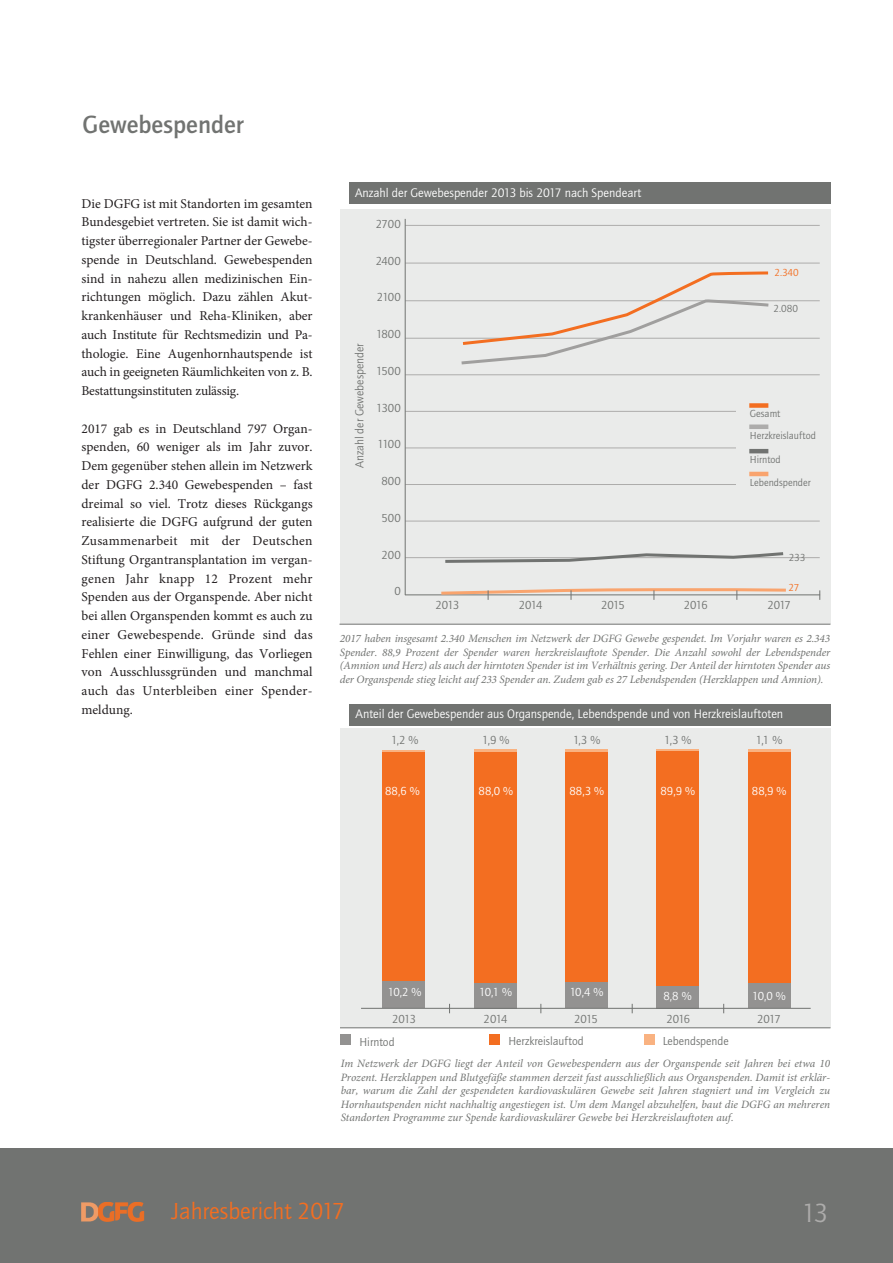
<style>
.page{position:relative;width:893px;height:1263px;background:#fff}
.page>*{position:absolute;margin:0;border:0;box-sizing:border-box;transform-origin:0 0}
.t1{font:27px "ITC Quay Sans";color:#adacab}
.t2{font:500 25.5px "ITC Quay Sans";color:#717371}
.t3{font:24px "ITC Quay Sans";color:#f36e21}
.t4{font:13.5px/18.8px "Minion Pro";letter-spacing:-.005em;color:#231f20;text-align:justify}
.t5{font:12.75px "ITC Quay Sans";color:#fff}
.t6{font:12px "ITC Quay Sans";color:#717371}
.t7{font:12px "ITC Quay Sans";color:#fff}
.t8{font:italic 11.25px/13.5px "Minion Pro";letter-spacing:-.005em;color:#717371;text-align:justify}
.t9{font:10.5px/21.3px "ITC Quay Sans";color:#717371}
.t10{font:10.5px "ITC Quay Sans";color:#f36e21}
</style>
<div class="page">
<div style="left:0;top:1148px;width:893px;height:115px;background:#717371"></div>
<img style="left:81px;top:1203px;width:64px;height:19px">
<div style="left:340px;top:728px;width:490px;height:300px;background:#eaebea"></div>
<div style="left:349px;top:704px;width:481px;height:22px;background:#717371"></div>
<hr style="left:340px;top:1027px;width:490px;height:1px;background:#717371">
<div style="left:340px;top:209px;width:490px;height:415px;background:#eaebea"></div>
<div style="left:349px;top:183px;width:481px;height:21px;background:#717371"></div>
<hr style="left:339px;top:624px;width:491px;height:1px;background:#717371">
<hr style="left:405px;top:594px;width:415px;height:1px;background:#717371">
<hr style="left:405px;top:338px;width:415px;height:1px;background:#adacab">
<hr style="left:405px;top:300px;width:415px;height:1px;background:#adacab">
<hr style="left:405px;top:263px;width:415px;height:1px;background:#adacab">
<hr style="left:405px;top:225px;width:415px;height:1px;background:#adacab">
<hr style="left:405px;top:374px;width:415px;height:1px;background:#adacab">
<hr style="left:405px;top:411px;width:415px;height:1px;background:#adacab">
<hr style="left:405px;top:448px;width:415px;height:1px;background:#adacab">
<hr style="left:405px;top:484px;width:415px;height:1px;background:#adacab">
<hr style="left:405px;top:521px;width:415px;height:1px;background:#adacab">
<hr style="left:405px;top:557px;width:415px;height:1px;background:#adacab">
<div style="left:736px;top:394px;width:92px;height:105px;background:#eaebea"></div>
<div style="left:749px;top:403px;width:19px;height:5px;background:#f36e21"></div>
<div style="left:749px;top:424px;width:19px;height:5px;background:#adacab"></div>
<hr style="left:749px;top:472px;width:19px;height:4px;background:#f9a46e">
<hr style="left:749px;top:449px;width:19px;height:4px;background:#717371">
<svg style="left:445px;top:552px;width:339px;height:11px"></svg>
<svg style="left:458px;top:271px;width:313px;height:94px"></svg>
<svg style="left:441px;top:588px;width:348px;height:12px"></svg>
<hr style="left:405px;top:219px;width:1px;height:376px;background:#717371">
<div style="left:382px;top:981px;width:43px;height:27px;background:#939291"></div>
<hr style="left:382px;top:750px;width:43px;height:4px;background:#f9b281">
<div style="left:474px;top:982px;width:42px;height:26px;background:#939291"></div>
<svg style="left:474px;top:749px;width:42px;height:4px"></svg>
<div style="left:565px;top:981px;width:43px;height:27px;background:#939291"></div>
<div style="left:565px;top:749px;width:43px;height:5px;background:#f9b281"></div>
<div style="left:657px;top:985px;width:42px;height:23px;background:#939291"></div>
<div style="left:657px;top:749px;width:42px;height:5px;background:#f9b281"></div>
<div style="left:382px;top:752px;width:43px;height:229px;background:#f36e21"></div>
<div style="left:474px;top:753px;width:42px;height:230px;background:#f36e21"></div>
<div style="left:565px;top:752px;width:43px;height:229px;background:#f36e21"></div>
<div style="left:657px;top:751px;width:42px;height:234px;background:#f36e21"></div>
<div style="left:748px;top:983px;width:43px;height:25px;background:#939291"></div>
<div style="left:748px;top:749px;width:43px;height:5px;background:#f9b281"></div>
<div style="left:748px;top:752px;width:43px;height:231px;background:#f36e21"></div>
<div style="left:341px;top:1034px;width:10px;height:11px;background:#939291"></div>
<div style="left:490px;top:1034px;width:10px;height:11px;background:#f36e21"></div>
<div style="left:644px;top:1034px;width:11px;height:11px;background:#f9b281"></div>
<hr style="left:361px;top:1008px;width:450px;height:1px;background:#717371">
<h2 class="t2" style="left:83px;top:109px;width:162px">Gewebespender</h2>
<p class="t4" style="left:82px;top:195px;width:233px">Die DGFG ist mit Standorten im gesamten Bundesgebiet vertreten. Sie ist damit wich&shy;tigster überregionaler Partner der Gewebe&shy;spende in Deutschland. Gewebespenden sind in nahezu allen medizinischen Ein&shy;richtungen möglich. Dazu zählen Akut&shy;krankenhäuser und Reha-Kliniken, aber auch Institute für Rechtsmedizin und Pa&shy;thologie. Eine Augenhornhautspende ist auch in geeigneten Räumlichkeiten von z. B.<br>Bestattungsinstituten zulässig.</p>
<p class="t4" style="left:82px;top:420px;width:233px">2017 gab es in Deutschland 797 Organ&shy;spenden, 60 weniger als im Jahr zuvor.<br>Dem gegenüber stehen allein im Netzwerk der DGFG 2.340 Gewebespenden – fast dreimal so viel. Trotz dieses Rückgangs realisierte die DGFG aufgrund der guten Zusammenarbeit mit der Deutschen Stiftung Organtransplantation im vergan&shy;genen Jahr knapp 12 Prozent mehr Spenden aus der Organspende. Aber nicht bei allen Organspenden kommt es auch zu einer Gewebespende. Gründe sind das Fehlen einer Einwilligung, das Vorliegen von Ausschlussgründen und manchmal auch das Unterbleiben einer Spender&shy;meldung.</p>
<p class="t5" style="left:355px;top:185px;width:288px">Anzahl der Gewebespender 2013 bis 2017 nach Spendeart</p>
<p class="t6" style="left:376px;top:217px;width:27px">2700</p>
<p class="t6" style="left:376px;top:253px;width:26px">2400</p>
<p class="t6" style="left:377px;top:290px;width:25px">2100</p>
<p class="t6" style="left:376px;top:327px;width:26px">1800</p>
<p class="t6" style="left:376px;top:364px;width:26px">1500</p>
<p class="t6" style="left:376px;top:400px;width:26px">1300</p>
<p class="t6" style="left:377px;top:437px;width:25px">1100</p>
<p class="t6" style="left:382px;top:474px;width:21px">800</p>
<p class="t6" style="left:382px;top:511px;width:21px">500</p>
<p class="t6" style="left:382px;top:547px;width:21px">200</p>
<p class="t6" style="left:394px;top:584px;width:8px">0</p>
<p class="t6" style="left:352px;top:468px;width:126px;rotate:-90deg">Anzahl der Gewebespender</p>
<p class="t10" style="left:774px;top:266px;width:26px">2.340</p>
<p class="t9" style="left:774px;top:298px;width:26px">2.080</p>
<p class="t9" style="left:750px;top:403px;width:67px">Gesamt<br>Herzkreislauftod</p>
<p class="t9" style="left:750px;top:472px;width:62px">Lebendspender</p>
<p class="t9" style="left:750px;top:449px;width:32px">Hirntod</p>
<p class="t9" style="left:789px;top:547px;width:18px">233</p>
<p class="t10" style="left:788px;top:581px;width:12px">27</p>
<p class="t6" style="left:435px;top:598px;width:25px">2013</p>
<p class="t6" style="left:519px;top:598px;width:25px">2014</p>
<p class="t6" style="left:601px;top:598px;width:25px">2015</p>
<p class="t6" style="left:684px;top:598px;width:25px">2016</p>
<p class="t6" style="left:767px;top:598px;width:25px">2017</p>
<p class="t8" style="left:340px;top:633px;width:492px">2017 haben insgesamt 2.340 Menschen im Netzwerk der DGFG Gewebe gespendet. Im Vorjahr waren es 2.343<br>Spender. 88,9 Prozent der Spender waren herzkreislauftote Spender. Die Anzahl sowohl der Lebendspender (Amnion und Herz) als auch der hirntoten Spender ist im Verhältnis gering. Der Anteil der hirntoten Spender aus der Organspende stieg leicht auf 233 Spender an. Zudem gab es 27 Lebendspenden (Herzklappen und Amnion).</p>
<p class="t5" style="left:356px;top:706px;width:429px">Anteil der Gewebespender aus Organspende, Lebendspende und von Herzkreislauftoten</p>
<p class="t6" style="left:391px;top:733px;width:29px">1,2 %</p>
<p class="t7" style="left:385px;top:783px;width:36px">88,6 %</p>
<p class="t6" style="left:482px;top:733px;width:29px">1,9 %</p>
<p class="t7" style="left:479px;top:783px;width:36px">88,0 %</p>
<p class="t6" style="left:573px;top:733px;width:29px">1,3 %</p>
<p class="t7" style="left:569px;top:783px;width:36px">88,3 %</p>
<p class="t6" style="left:664px;top:733px;width:29px">1,3 %</p>
<p class="t7" style="left:661px;top:783px;width:36px">89,9 %</p>
<p class="t6" style="left:756px;top:733px;width:28px">1,1 %</p>
<p class="t7" style="left:752px;top:783px;width:36px">88,9 %</p>
<p class="t7" style="left:388px;top:985px;width:35px">10,2 %</p>
<p class="t7" style="left:479px;top:985px;width:34px">10,1 %</p>
<p class="t7" style="left:570px;top:985px;width:35px">10,4 %</p>
<p class="t7" style="left:663px;top:988px;width:30px">8,8 %</p>
<p class="t7" style="left:752px;top:988px;width:35px">10,0 %</p>
<p class="t6" style="left:392px;top:1011px;width:25px">2013</p>
<p class="t6" style="left:484px;top:1011px;width:25px">2014</p>
<p class="t6" style="left:574px;top:1011px;width:25px">2015</p>
<p class="t6" style="left:666px;top:1011px;width:25px">2016</p>
<p class="t6" style="left:757px;top:1011px;width:25px">2017</p>
<p class="t6" style="left:359px;top:1034px;width:37px">Hirntod</p>
<p class="t6" style="left:508px;top:1033px;width:77px">Herzkreislauftod</p>
<p class="t6" style="left:663px;top:1033px;width:67px">Lebendspende</p>
<p class="t8" style="left:341px;top:1058px;width:491px">Im Netzwerk der DGFG liegt der Anteil von Gewebespendern aus der Organspende seit Jahren bei etwa 10<br>Prozent. Herzklappen und Blutgefäße stammen derzeit fast ausschließlich aus Organspenden. Damit ist erklär&shy;bar, warum die Zahl der gespendeten kardiovaskulären Gewebe seit Jahren stagniert und im Vergleich zu Hornhautspenden nicht nachhaltig angestiegen ist. Um dem Mangel abzuhelfen, baut die DGFG an mehreren Standorten Programme zur Spende kardiovaskulärer Gewebe bei Herzkreislauftoten auf.</p>
<h3 class="t3" style="left:171px;top:1197px;width:175px">Jahresbericht 2017</h3>
<h1 class="t1" style="left:802px;top:1196px;width:28px">13</h1>
</div>
